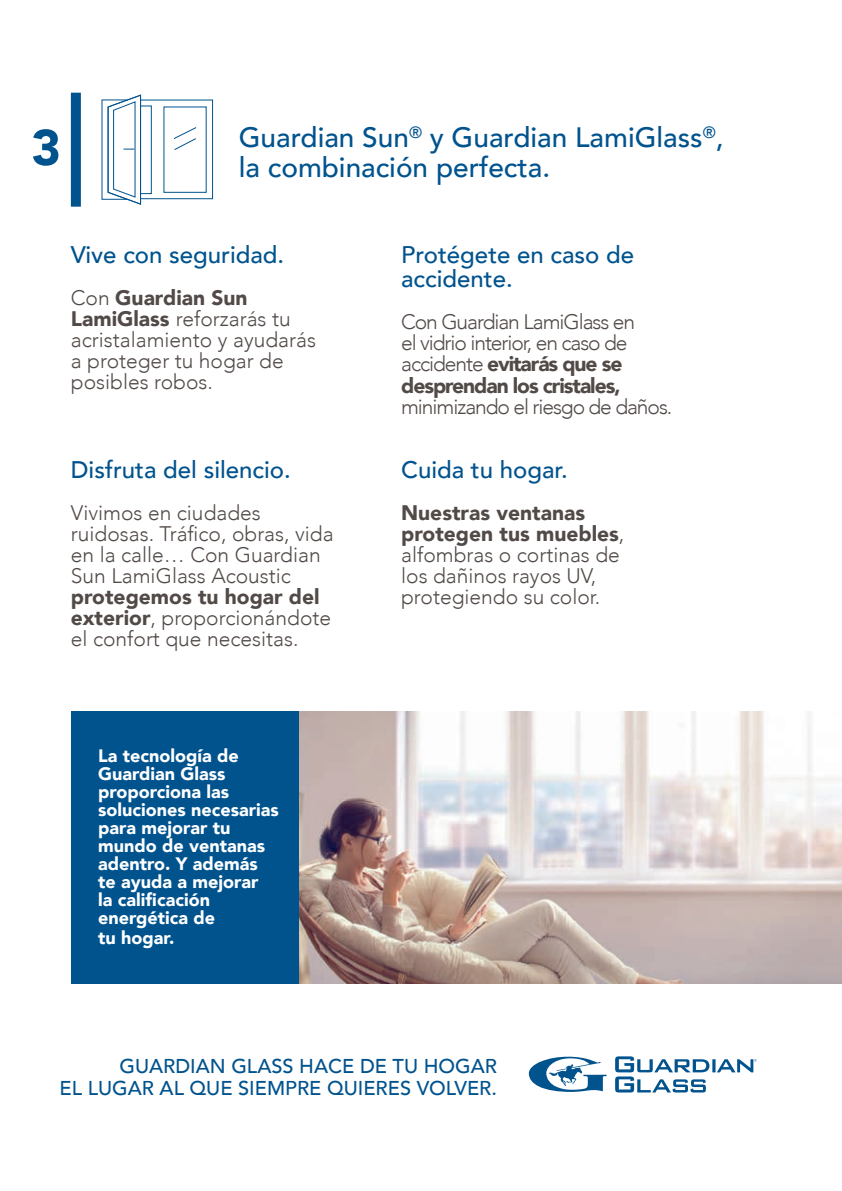
<style>
.page{position:relative;width:842px;height:1191px;background:#fff}
.page>*{position:absolute;margin:0;border:0;box-sizing:border-box;transform-origin:0 0}
.t1{font:900 50px "Avenir";color:#01538e}
.t2{font:500 28px/30px "Avenir";color:#01538e}
.t3{font:500 24px/24px "Avenir";color:#01538e}
.t4{font:300 21px/21px "Avenir";color:#524a47}
.t5{font:300 21px/21px "Avenir";letter-spacing:-.05em;color:#524a47}
.t6{font:500 20px/22px "Avenir";color:#01538e;text-align:right}
.t7{font:900 18px/18px "Avenir";color:#fff}
.s1{font-weight:900}
</style>
<div class="page">
<img style="left:299px;top:711px;width:543px;height:272px">
<div style="left:71px;top:93px;width:10px;height:114px;background:#01538e"></div>
<div style="left:71px;top:711px;width:228px;height:272px;background:#01538e"></div>
<div style="left:140px;top:105px;width:12px;height:89px;border:1px solid #01538e"></div>
<svg style="left:173px;top:127px;width:24px;height:23px"></svg>
<svg style="left:107px;top:94px;width:35px;height:111px"></svg>
<div style="left:140px;top:99px;width:73px;height:100px;border:1px solid #01538e"></div>
<svg style="left:529px;top:1056px;width:78px;height:36px"></svg>
<svg style="left:615px;top:1056px;width:142px;height:36px"></svg>
<h1 class="t1" style="left:31px;top:105px;width:31px">3</h1>
<h2 class="t2" style="left:239px;top:121px;width:486px">Guardian Sun<sup>®</sup> y Guardian LamiGlass<sup>®</sup>, la combinación perfecta.</h2>
<p class="t3" style="left:71px;top:242px;width:215px">Vive con seguridad.</p>
<p class="t4" style="left:71px;top:288px;width:247px">Con <span class="s1">Guardian Sun<br>LamiGlass</span> reforzarás tu acristalamiento y ayudarás a proteger tu hogar de posibles robos.</p>
<p class="t3" style="left:71px;top:456px;width:221px">Disfruta del silencio.</p>
<p class="t4" style="left:71px;top:502px;width:264px">Vivimos en ciudades ruidosas. Tráfico, obras, vida en la calle… Con Guardian<br>Sun LamiGlass Acoustic</p>
<p class="t4" style="left:71px;top:586px;width:262px"><span class="s1">protegemos tu hogar del exterior</span>, proporcionándote el confort que necesitas.</p>
<p class="t3" style="left:401px;top:242px;width:235px">Protégete en caso de accidente.</p>
<p class="t5" style="left:401px;top:312px;width:235px">Con Guardian LamiGlass en el vidrio interior, en caso de accidente <span class="s1">evitarás que se desprendan los cristales,</span></p>
<p class="t5" style="left:401px;top:396px;width:273px">minimizando el riesgo de daños.</p>
<p class="t3" style="left:401px;top:456px;width:168px">Cuida tu hogar.</p>
<p class="t4" style="left:401px;top:502px;width:225px"><span class="s1">Nuestras ventanas protegen tus muebles</span>, alfombras o cortinas de los dañinos rayos UV, protegiendo su color.</p>
<p class="t7" style="left:98px;top:746px;width:182px">La tecnología de<br>Guardian Glass proporciona las soluciones necesarias para mejorar tu mundo de ventanas adentro. Y además te ayuda a mejorar<br>la calificación energética de</p>
<p class="t7" style="left:98px;top:928px;width:78px">tu hogar.</p>
<p class="t6" style="left:60px;top:1053px;width:439px">GUARDIAN GLASS HACE DE TU HOGAR<br>EL LUGAR AL QUE SIEMPRE QUIERES VOLVER.</p>
</div>
